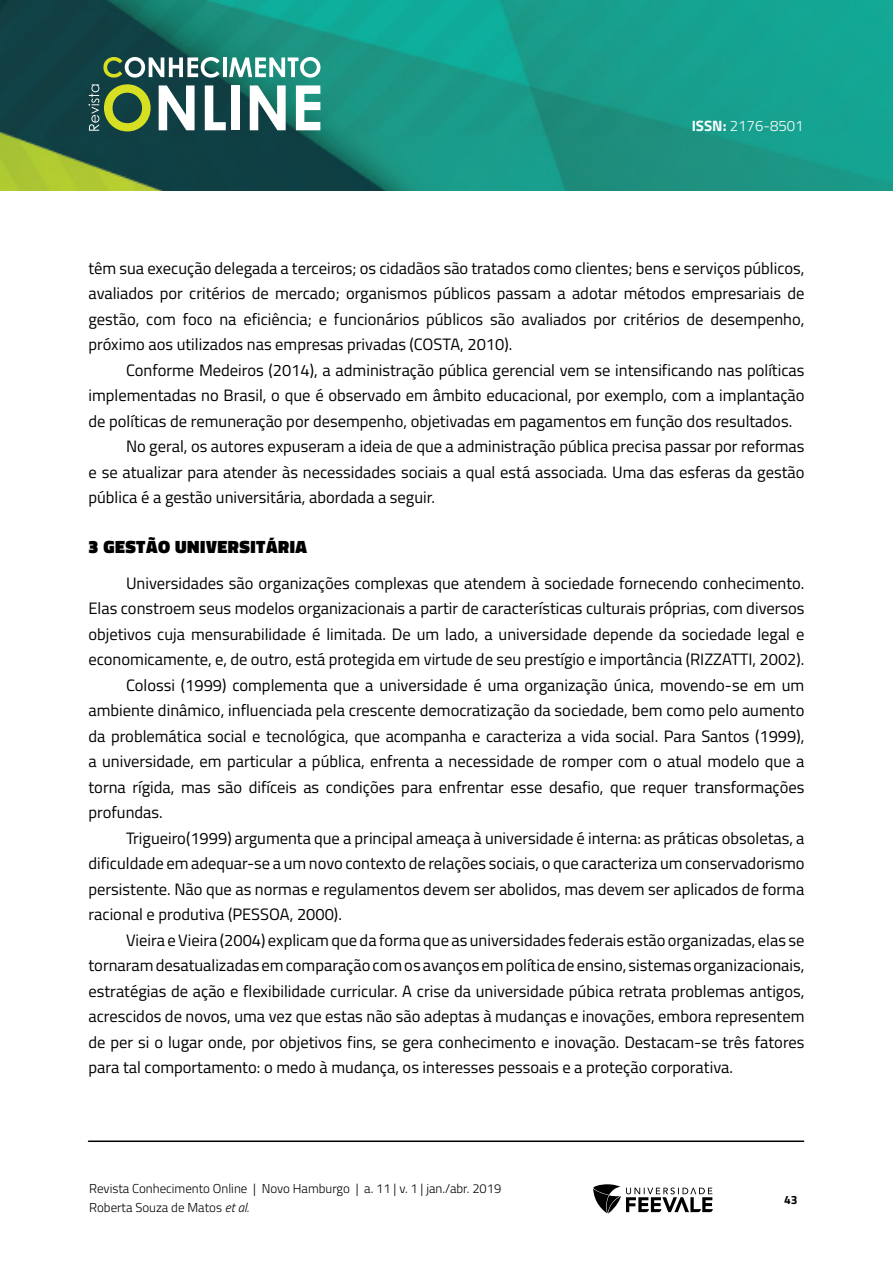
<style>
.page{position:relative;width:893px;height:1263px;background:#fff}
.page>*{position:absolute;margin:0;border:0;box-sizing:border-box;transform-origin:0 0}
.TÍTULO_1{font:900 18px "Titillium Web";letter-spacing:.03em;color:#000}
.Corpo{font:16.5px/25.5px "Titillium Web";color:#000;text-align:justify}
.t1{font:300 15px "Titillium Web";color:#fff}
.t2{font:300 12.9px/19.5px "Titillium Web";color:#000}
.t3{font:700 12px "Titillium Web";color:#000}
.s1{font-weight:700}
.s2{font-style:italic}
</style>
<div class="page">
<img style="left:0;top:0;width:893px;height:190px">
<svg style="left:593px;top:1184px;width:120px;height:29px"></svg>
<svg style="left:103px;top:57px;width:117px;height:21px"></svg>
<hr style="left:223px;top:57px;width:3px;height:20px;background:#fff">
<svg style="left:229px;top:57px;width:91px;height:21px"></svg>
<svg style="left:88px;top:84px;width:63px;height:47px;background:#5e7e3f"></svg>
<svg style="left:159px;top:85px;width:36px;height:45px"></svg>
<svg style="left:205px;top:85px;width:21px;height:45px"></svg>
<div style="left:232px;top:85px;width:8px;height:45px;background:#fff"></div>
<svg style="left:250px;top:85px;width:36px;height:45px"></svg>
<svg style="left:296px;top:85px;width:24px;height:45px"></svg>
<hr style="left:88px;top:1140px;width:716px;height:2px;background:#000">
<p class="t1" style="left:692px;top:115px;width:114px"><span class="s1">ISSN:</span> 2176-8501</p>
<p class="Corpo" style="left:88px;top:254px;width:717px">têm sua execução delegada a terceiros; os cidadãos são tratados como clientes; bens e serviços públicos, avaliados por critérios de mercado; organismos públicos passam a adotar métodos empresariais de gestão, com foco na eficiência; e funcionários públicos são avaliados por critérios de desempenho, próximo aos utilizados nas empresas privadas (COSTA, 2010).</p>
<p class="Corpo" style="left:88px;top:356px;width:717px;text-indent:38px">Conforme Medeiros (2014), a administração pública gerencial vem se intensificando nas políticas implementadas no Brasil, o que é observado em âmbito educacional, por exemplo, com a implantação de políticas de remuneração por desempenho, objetivadas em pagamentos em função dos resultados.</p>
<p class="Corpo" style="left:88px;top:433px;width:717px;text-indent:38px">No geral, os autores expuseram a ideia de que a administração pública precisa passar por reformas e se atualizar para atender às necessidades sociais a qual está associada. Uma das esferas da gestão pública é a gestão universitária, abordada a seguir.</p>
<p class="TÍTULO_1" style="left:88px;top:533px;width:220px">3 GESTÃO UNIVERSITÁRIA</p>
<p class="Corpo" style="left:88px;top:569px;width:717px;text-indent:38px">Universidades são organizações complexas que atendem à sociedade fornecendo conhecimento.<br>Elas constroem seus modelos organizacionais a partir de características culturais próprias, com diversos objetivos cuja mensurabilidade é limitada. De um lado, a universidade depende da sociedade legal e economicamente, e, de outro, está protegida em virtude de seu prestígio e importância (RIZZATTI, 2002).</p>
<p class="Corpo" style="left:88px;top:671px;width:717px;text-indent:38px">Colossi (1999) complementa que a universidade é uma organização única, movendo-se em um ambiente dinâmico, influenciada pela crescente democratização da sociedade, bem como pelo aumento da problemática social e tecnológica, que acompanha e caracteriza a vida social. Para Santos (1999), a universidade, em particular a pública, enfrenta a necessidade de romper com o atual modelo que a torna rígida, mas são difíceis as condições para enfrentar esse desafio, que requer transformações profundas.</p>
<p class="Corpo" style="left:88px;top:824px;width:717px;text-indent:38px">Trigueiro(1999) argumenta que a principal ameaça à universidade é interna: as práticas obsoletas, a dificuldade em adequar-se a um novo contexto de relações sociais, o que caracteriza um conservadorismo persistente. Não que as normas e regulamentos devem ser abolidos, mas devem ser aplicados de forma racional e produtiva (PESSOA, 2000).</p>
<p class="Corpo" style="left:88px;top:926px;width:717px;text-indent:38px">Vieira e Vieira (2004) explicam que da forma que as universidades federais estão organizadas, elas se tornaram desatualizadas em comparação com os avanços em política de ensino, sistemas organizacionais, estratégias de ação e flexibilidade curricular. A crise da universidade púbica retrata problemas antigos, acrescidos de novos, uma vez que estas não são adeptas à mudanças e inovações, embora representem de per si o lugar onde, por objetivos fins, se gera conhecimento e inovação. Destacam-se três fatores para tal comportamento: o medo à mudança, os interesses pessoais e a proteção corporativa.</p>
<p class="t2" style="left:89px;top:1178px;width:414px">Revista Conhecimento Online | Novo Hamburgo | a. 11 | v. 1 | jan./abr. 2019<br>Roberta Souza de Matos <span class="s2">et al.</span></p>
<p class="t3" style="left:784px;top:1190px;width:15px">43</p>
</div>
